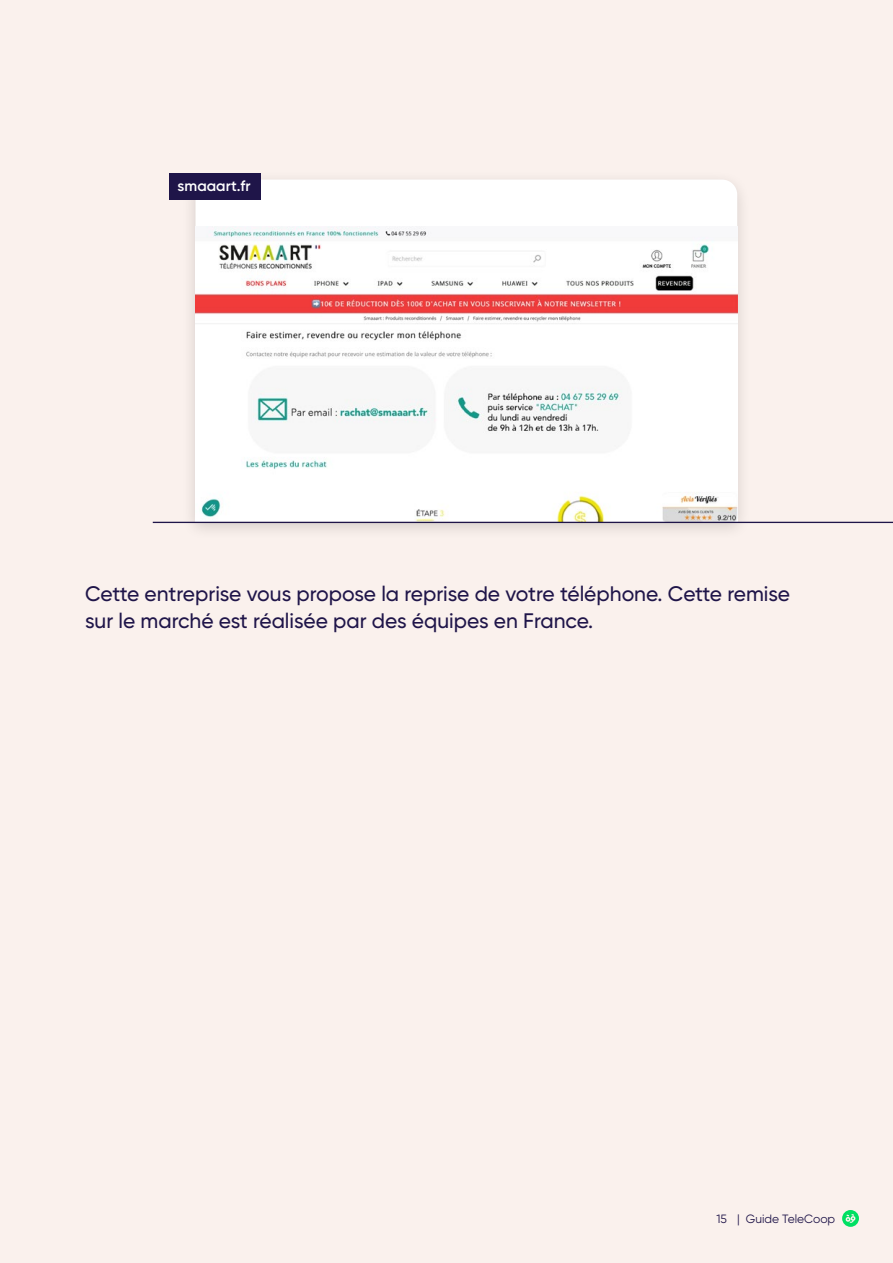
<style>
.page{position:relative;width:893px;height:1263px;background:#faf1ed}
.page>*{position:absolute;margin:0;border:0;box-sizing:border-box;transform-origin:0 0}
.t1{font:500 21px/27px "Gilroy";color:#1f1549}
.t2{font:600 15px "Gilroy";color:#fff}
.t3{font:12px "Gilroy";color:#1f1549}
</style>
<div class="page">
<div style="left:182px;top:169px;width:569px;height:371px;background:#000;opacity:.15"></div>
<div style="left:195px;top:180px;width:542px;height:47px;background:#fff"></div>
<img style="left:195px;top:227px;width:542px;height:295px">
<hr style="left:153px;top:522px;width:740px;height:1px;background:#1f1549">
<div style="left:169px;top:173px;width:92px;height:27px;background:#1f1549"></div>
<svg style="left:842px;top:1210px;width:17px;height:17px"></svg>
<p class="t2" style="left:178px;top:176px;width:74px">smaaart.fr</p>
<p class="t1" style="left:85px;top:580px;width:706px">Cette entreprise vous propose la reprise de votre téléphone. Cette remise sur le marché est réalisée par des équipes en France.</p>
<p class="t3" style="left:716px;top:1211px;width:120px">15 | Guide TeleCoop</p>
</div>
